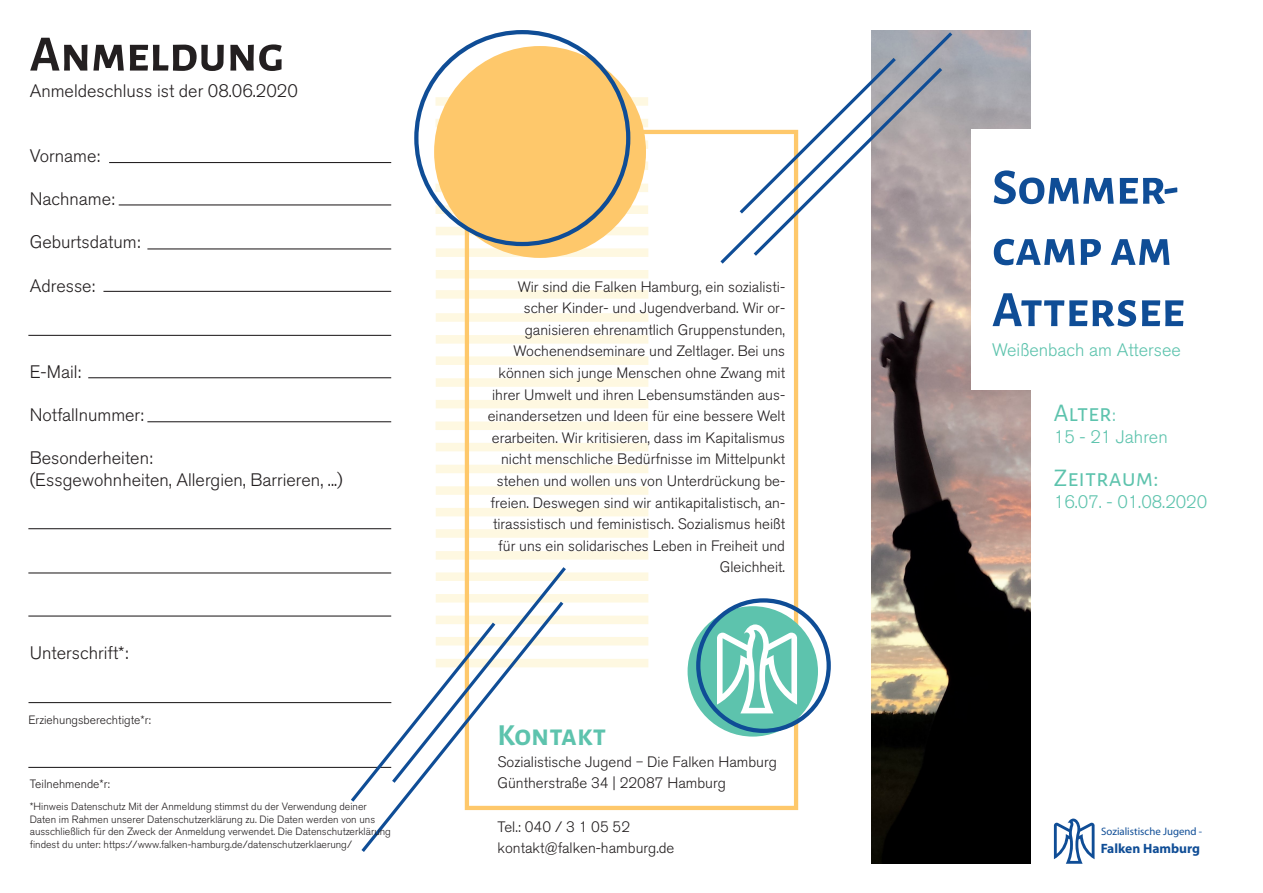
<style>
.page{position:relative;width:1263px;height:893px;background:#fff}
.page>*{position:absolute;margin:0;border:0;box-sizing:border-box;transform-origin:0 0}
.t1{font:700 51px/61.2px "Alegreya Sans SC";color:#0f4d96}
.Überschrift_1{font:700 51px "Alegreya Sans SC";color:#231f20}
.Überschrift_2{font:700 30px "Alegreya Sans SC";color:#5dc3ad}
.Überschrift_2-2{font:25.5px "Alegreya Sans SC";color:#5dc3ad}
.fliestext{font:25.5px "Alegreya Sans SC";color:#5dc3ad}
.fliestext-2{font:300 18px "Akzidenz Grotesk BQ";color:#231f20}
.fliestext-3{font:300 18px "Akzidenz Grotesk BQ";color:#5dc3ad}
.Überschrift_2-3{font:300 18px "Akzidenz Grotesk BQ";color:#5dc3ad}
.fliestext-4{font:300 15px/21.6px "Akzidenz Grotesk BQ";color:#231f20;text-align:right}
.t2{font:700 13.5px "Myriad";color:#0f4d96}
.fliestext-5{font:300 12px "Akzidenz Grotesk BQ";color:#231f20}
.t3{font:10.8px "Myriad";color:#0f4d96}
.Sternchen_Fußzeile{font:300 10.5px/12.6px "Akzidenz Grotesk BQ";color:#231f20}
.s1{font-family:"Minion Pro";font-weight:400}
.s2{font-family:"Akzidenz Grotesk BQ";font-weight:300;font-size:18px}
</style>
<div class="page">
<svg style="left:1054px;top:818px;width:41px;height:46px"></svg>
<svg style="left:872px;top:30px;width:159px;height:833px;background:#5c524e"></svg>
<div style="left:436px;top:290px;width:212px;height:9px;background:#fef8e1"></div>
<div style="left:436px;top:465px;width:212px;height:8px;background:#fef8e1"></div>
<div style="left:436px;top:572px;width:212px;height:9px;background:#fef8e1"></div>
<div style="left:435px;top:421px;width:213px;height:9px;background:#fef8e1"></div>
<div style="left:436px;top:227px;width:212px;height:8px;background:#fef8e1"></div>
<div style="left:436px;top:356px;width:212px;height:9px;background:#fef8e1"></div>
<div style="left:436px;top:529px;width:212px;height:9px;background:#fef8e1"></div>
<div style="left:436px;top:637px;width:212px;height:8px;background:#fef8e1"></div>
<div style="left:436px;top:270px;width:212px;height:9px;background:#fef8e1"></div>
<div style="left:436px;top:443px;width:212px;height:8px;background:#fef8e1"></div>
<div style="left:436px;top:335px;width:212px;height:9px;background:#fef8e1"></div>
<div style="left:436px;top:508px;width:212px;height:8px;background:#fef8e1"></div>
<div style="left:436px;top:616px;width:212px;height:8px;background:#fef8e1"></div>
<div style="left:436px;top:400px;width:212px;height:8px;background:#fef8e1"></div>
<div style="left:436px;top:313px;width:212px;height:9px;background:#fef8e1"></div>
<div style="left:436px;top:486px;width:212px;height:9px;background:#fef8e1"></div>
<div style="left:436px;top:594px;width:212px;height:9px;background:#fef8e1"></div>
<div style="left:436px;top:248px;width:212px;height:9px;background:#fef8e1"></div>
<div style="left:436px;top:378px;width:212px;height:9px;background:#fef8e1"></div>
<div style="left:436px;top:551px;width:212px;height:9px;background:#fef8e1"></div>
<div style="left:436px;top:659px;width:212px;height:8px;background:#fef8e1"></div>
<div style="left:465px;top:130px;width:333px;height:680px;border:4px solid #fec86b"></div>
<div style="left:435px;top:97px;width:213px;height:9px;background:#fef8e1"></div>
<svg style="left:645px;top:161px;width:3px;height:9px"></svg>
<div style="left:435px;top:184px;width:213px;height:8px;background:#fef8e1"></div>
<div style="left:435px;top:119px;width:213px;height:8px;background:#fef8e1"></div>
<div style="left:435px;top:140px;width:213px;height:9px;background:#fef8e1"></div>
<svg style="left:435px;top:205px;width:213px;height:9px"></svg>
<hr style="left:109px;top:162px;width:282px;height:1px;background:#231f20">
<hr style="left:28px;top:335px;width:363px;height:1px;background:#231f20">
<hr style="left:147px;top:248px;width:244px;height:1px;background:#231f20">
<hr style="left:147px;top:421px;width:244px;height:1px;background:#231f20">
<hr style="left:119px;top:204px;width:272px;height:1px;background:#231f20">
<hr style="left:88px;top:377px;width:303px;height:1px;background:#231f20">
<hr style="left:103px;top:291px;width:288px;height:1px;background:#231f20">
<hr style="left:28px;top:528px;width:363px;height:1px;background:#231f20">
<hr style="left:28px;top:572px;width:363px;height:1px;background:#231f20">
<hr style="left:28px;top:615px;width:363px;height:2px;background:#231f20">
<hr style="left:29px;top:702px;width:362px;height:1px;background:#231f20">
<hr style="left:28px;top:767px;width:363px;height:1px;background:#231f20">
<div style="left:970px;top:129px;width:258px;height:261px;background:#fff"></div>
<div style="left:434px;top:46px;width:212px;height:212px;background:#fec86b;border-radius:50%"></div>
<svg style="left:361px;top:805px;width:206px;height:47px"></svg>
<svg style="left:348px;top:564px;width:221px;height:241px"></svg>
<svg style="left:717px;top:30px;width:239px;height:237px"></svg>
<svg style="left:736px;top:54px;width:209px;height:205px"></svg>
<svg style="left:687px;top:606px;width:131px;height:131px;background:#5ab8ad"></svg>
<div style="left:696px;top:598px;width:135px;height:135px;border:4px solid #0f4d96;border-radius:50%"></div>
<svg style="left:717px;top:611px;width:87px;height:102px"></svg>
<p class="Überschrift_1" style="left:30px;top:17px;width:256px">Anmeldung</p>
<p class="fliestext-2" style="left:30px;top:81px;width:270px">Anmeldeschluss ist der 08.06.2020</p>
<p class="fliestext-2" style="left:30px;top:146px;width:72px">Vorname:</p>
<p class="fliestext-2" style="left:30px;top:189px;width:87px">Nachname:</p>
<p class="fliestext-2" style="left:30px;top:232px;width:112px">Geburtsdatum:</p>
<p class="fliestext-2" style="left:30px;top:275px;width:67px">Adresse:</p>
<p class="fliestext-2" style="left:30px;top:362px;width:53px">E-Mail:</p>
<p class="fliestext-2" style="left:30px;top:405px;width:116px">Notfallnummer:</p>
<p class="fliestext-2" style="left:30px;top:448px;width:125px">Besonderheiten:</p>
<p class="fliestext-2" style="left:30px;top:470px;width:314px">(Essgewohnheiten, Allergien, Barrieren, ...)</p>
<p class="fliestext-2" style="left:30px;top:642px;width:100px">Unterschrift*:</p>
<p class="fliestext-5" style="left:28px;top:713px;width:124px">Erziehungsberechtigte*r:</p>
<p class="fliestext-5" style="left:30px;top:778px;width:82px">Teilnehmende*r:</p>
<p class="Sternchen_Fußzeile" style="left:30px;top:800px;width:363px">*Hinweis Datenschutz Mit der Anmeldung stimmst du der Verwendung deiner Daten im Rahmen unserer Datenschutzerklärung zu. Die Daten werden von uns ausschließlich für den Zweck der Anmeldung verwendet. Die Datenschutzerklärung findest du unter: https://www.falken-hamburg.de/datenschutzerklaerung/</p>
<p class="fliestext-4" style="left:488px;top:276px;width:299px">Wir sind die Falken Hamburg, ein sozialisti&shy;scher Kinder- und Jugendverband. Wir or&shy;ganisieren ehrenamtlich Gruppenstunden, Wochenendseminare und Zeltlager. Bei uns können sich junge Menschen ohne Zwang mit ihrer Umwelt und ihren Lebensumständen aus&shy;einandersetzen und Ideen für eine bessere Welt erarbeiten. Wir kritisieren, dass im Kapitalismus nicht menschliche Bedürfnisse im Mittelpunkt stehen und wollen uns von Unterdrückung be&shy;freien. Deswegen sind wir antikapitalistisch, an&shy;tirassistisch und feministisch. Sozialismus heißt für uns ein solidarisches Leben in Freiheit und Gleichheit.</p>
<p class="Überschrift_2" style="left:497px;top:714px;width:110px">Kontakt</p>
<p class="fliestext-4" style="left:497px;top:751px;width:281px">Sozialistische Jugend <span class="s1">–</span> Die Falken Hamburg</p>
<p class="fliestext-4" style="left:497px;top:773px;width:230px">Güntherstraße 34 | 22087 Hamburg</p>
<p class="fliestext-4" style="left:497px;top:816px;width:134px">Tel.: 040 / 3 1 05 52</p>
<p class="fliestext-4" style="left:497px;top:838px;width:178px">kontakt@falken-hamburg.de</p>
<p class="t1" style="left:992px;top:153px;width:194px">Sommer&shy;camp am<br>Attersee</p>
<p class="fliestext-3" style="left:992px;top:340px;width:190px">Weißenbach am Attersee</p>
<p class="fliestext" style="left:1054px;top:396px;width:63px">Alter<span class="s2">:</span></p>
<p class="fliestext-3" style="left:1054px;top:426px;width:115px">15 - 21 Jahren</p>
<p class="Überschrift_2-2" style="left:1054px;top:461px;width:107px">Zeitraum:</p>
<p class="Überschrift_2-3" style="left:1054px;top:491px;width:155px">16.07. - 01.08.2020</p>
<p class="t3" style="left:1101px;top:826px;width:103px">Sozialistische Jugend -</p>
<p class="t2" style="left:1101px;top:842px;width:101px">Falken Hamburg</p>
</div>
